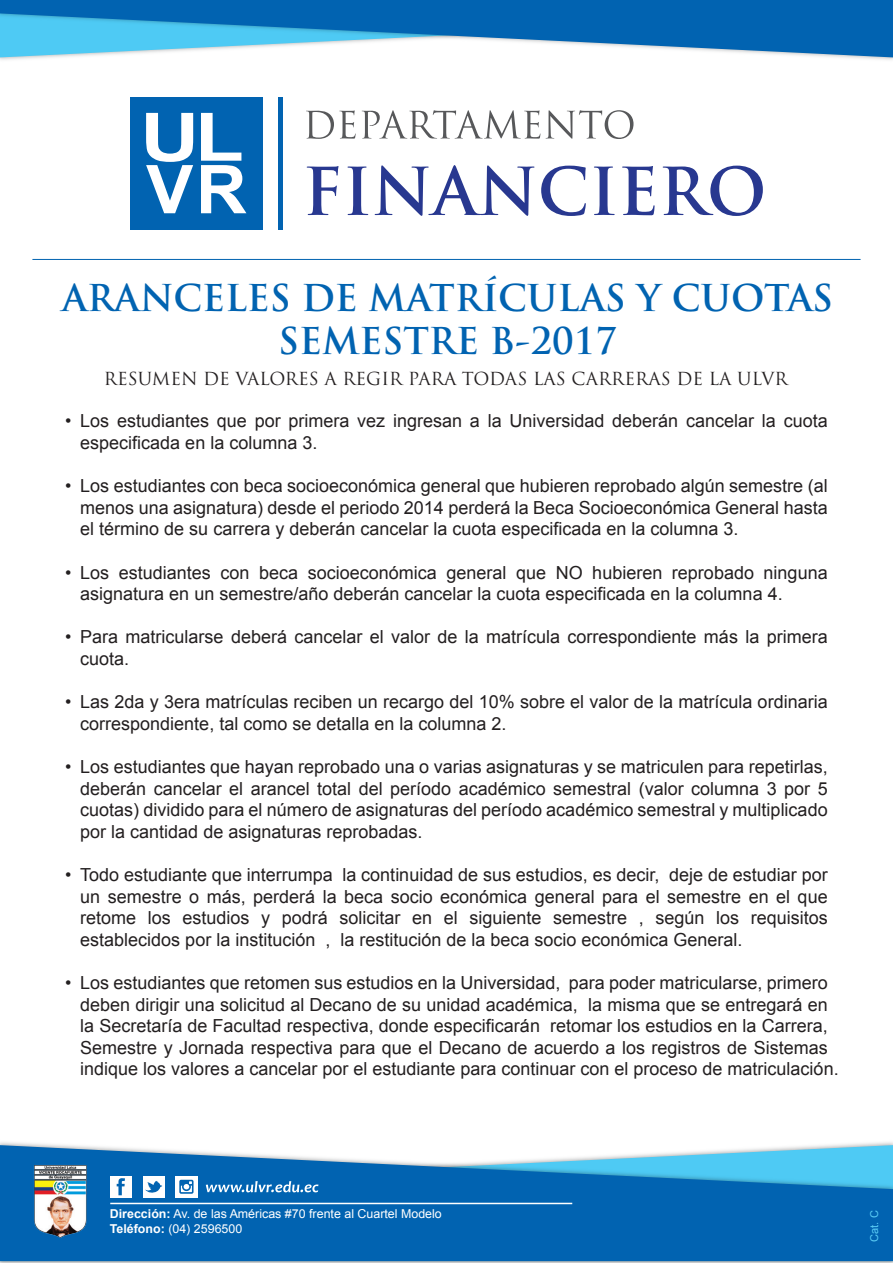
<style>
.page{position:relative;width:893px;height:1263px;background:#fff}
.page>*{position:absolute;margin:0;border:0;box-sizing:border-box;transform-origin:0 0}
.t1{font:700 36px/43.2px "Trajan Pro";color:#0163b1;text-align:center}
.t2{font:18px/21.6px "Arial";color:#231f20}
.t3{font:17.55px "Trajan Pro";color:#231f20}
.t4{font:12.3px/14.7px "Arial";color:#fff}
.t5{font:10.95px "Arial";color:#5accf5}
.s1{font-weight:700}
</style>
<div class="page">
<svg style="left:0;top:0;width:893px;height:57px;fill:#0163b1"></svg>
<svg style="left:0;top:1145px;width:893px;height:116px;background:#227cbe"></svg>
<div style="left:110px;top:1176px;width:22px;height:21px;background:#fffefd"></div>
<svg style="left:117px;top:1178px;width:8px;height:17px"></svg>
<div style="left:143px;top:1176px;width:22px;height:21px;background:#fefefe"></div>
<svg style="left:145px;top:1181px;width:17px;height:12px"></svg>
<div style="left:175px;top:1176px;width:22px;height:21px;background:#fff"></div>
<svg style="left:179px;top:1180px;width:15px;height:14px"></svg>
<svg style="left:206px;top:1181px;width:112px;height:11px"></svg>
<hr style="left:110px;top:1203px;width:462px;height:1px;background:#fff">
<img style="left:32px;top:1161px;width:58px;height:79px">
<hr style="left:278px;top:97px;width:4px;height:132px;background:#0163b1">
<div style="left:130px;top:97px;width:132px;height:132px;background:#0163b1"></div>
<svg style="left:146px;top:113px;width:47px;height:100px"></svg>
<svg style="left:201px;top:113px;width:45px;height:100px"></svg>
<svg style="left:306px;top:110px;width:50px;height:29px"></svg>
<svg style="left:362px;top:110px;width:178px;height:29px"></svg>
<svg style="left:546px;top:110px;width:87px;height:29px"></svg>
<svg style="left:307px;top:166px;width:31px;height:49px"></svg>
<svg style="left:347px;top:166px;width:21px;height:49px"></svg>
<svg style="left:375px;top:165px;width:159px;height:51px"></svg>
<svg style="left:541px;top:166px;width:45px;height:50px"></svg>
<svg style="left:594px;top:166px;width:21px;height:49px"></svg>
<svg style="left:622px;top:166px;width:33px;height:49px"></svg>
<svg style="left:663px;top:166px;width:100px;height:50px"></svg>
<hr style="left:32px;top:259px;width:828px;height:1px;background:#0163b1">
<h1 class="t1" style="left:62px;top:276px;width:773px">ARANCELES DE MATRÍCULAS Y CUOTAS<br>SEMESTRE B-2017</h1>
<p class="t3" style="left:104px;top:368px;width:685px">RESUMEN DE VALORES A REGIR PARA TODAS LAS CARRERAS DE LA ULVR</p>
<p class="t2" style="left:80px;top:410px;width:749px">Los estudiantes que por primera vez ingresan a la Universidad deberán cancelar la cuota especificada en la columna 3.</p>
<p class="t2" style="left:80px;top:475px;width:749px;text-align:justify">Los estudiantes con beca socioeconómica general que hubieren reprobado algún semestre (al menos una asignatura) desde el periodo 2014 perderá la Beca Socioeconómica General hasta el término de su carrera y deberán cancelar la cuota especificada en la columna 3.</p>
<p class="t2" style="left:80px;top:561px;width:749px">Los estudiantes con beca socioeconómica general que NO hubieren reprobado ninguna asignatura en un semestre/año deberán cancelar la cuota especificada en la columna 4.</p>
<p class="t2" style="left:80px;top:626px;width:749px">Para matricularse deberá cancelar el valor de la matrícula correspondiente más la primera cuota.</p>
<p class="t2" style="left:80px;top:691px;width:749px">Las 2da y 3era matrículas reciben un recargo del 10% sobre el valor de la matrícula ordinaria correspondiente, tal como se detalla en la columna 2.</p>
<p class="t2" style="left:80px;top:756px;width:749px;text-align:justify">Los estudiantes que hayan reprobado una o varias asignaturas y se matriculen para repetirlas, deberán cancelar el arancel total del período académico semestral (valor columna 3 por 5 cuotas) dividido para el número de asignaturas del período académico semestral y multiplicado por la cantidad de asignaturas reprobadas.</p>
<p class="t2" style="left:80px;top:864px;width:749px;text-align:justify">Todo estudiante que interrumpa la continuidad de sus estudios, es decir, deje de estudiar por un semestre o más, perderá la beca socio económica general para el semestre en el que retome los estudios y podrá solicitar en el siguiente semestre , según los requisitos establecidos por la institución , la restitución de la beca socio económica General.</p>
<p class="t2" style="left:80px;top:972px;width:760px">Los estudiantes que retomen sus estudios en la Universidad, para poder matricularse, primero deben dirigir una solicitud al Decano de su unidad académica, la misma que se entregará en la Secretaría de Facultad respectiva, donde especificarán retomar los estudios en la Carrera, Semestre y Jornada respectiva para que el Decano de acuerdo a los registros de Sistemas indique los valores a cancelar por el estudiante para continuar con el proceso de matriculación.</p>
<p class="t2" style="left:65px;top:410px;width:8px">•</p>
<p class="t2" style="left:65px;top:475px;width:8px">•</p>
<p class="t2" style="left:65px;top:561px;width:8px">•</p>
<p class="t2" style="left:65px;top:626px;width:8px">•</p>
<p class="t2" style="left:65px;top:691px;width:8px">•</p>
<p class="t2" style="left:65px;top:756px;width:8px">•</p>
<p class="t2" style="left:65px;top:864px;width:8px">•</p>
<p class="t2" style="left:65px;top:972px;width:8px">•</p>
<p class="t4" style="left:110px;top:1207px;width:333px"><span class="s1">Dirección:</span> Av. de las Américas #70 frente al Cuartel Modelo<br><span class="s1">Teléfono:</span> (04) 2596500</p>
<p class="t5" style="left:868px;top:1242px;width:33px;rotate:-90deg">Cat. C</p>
</div>
